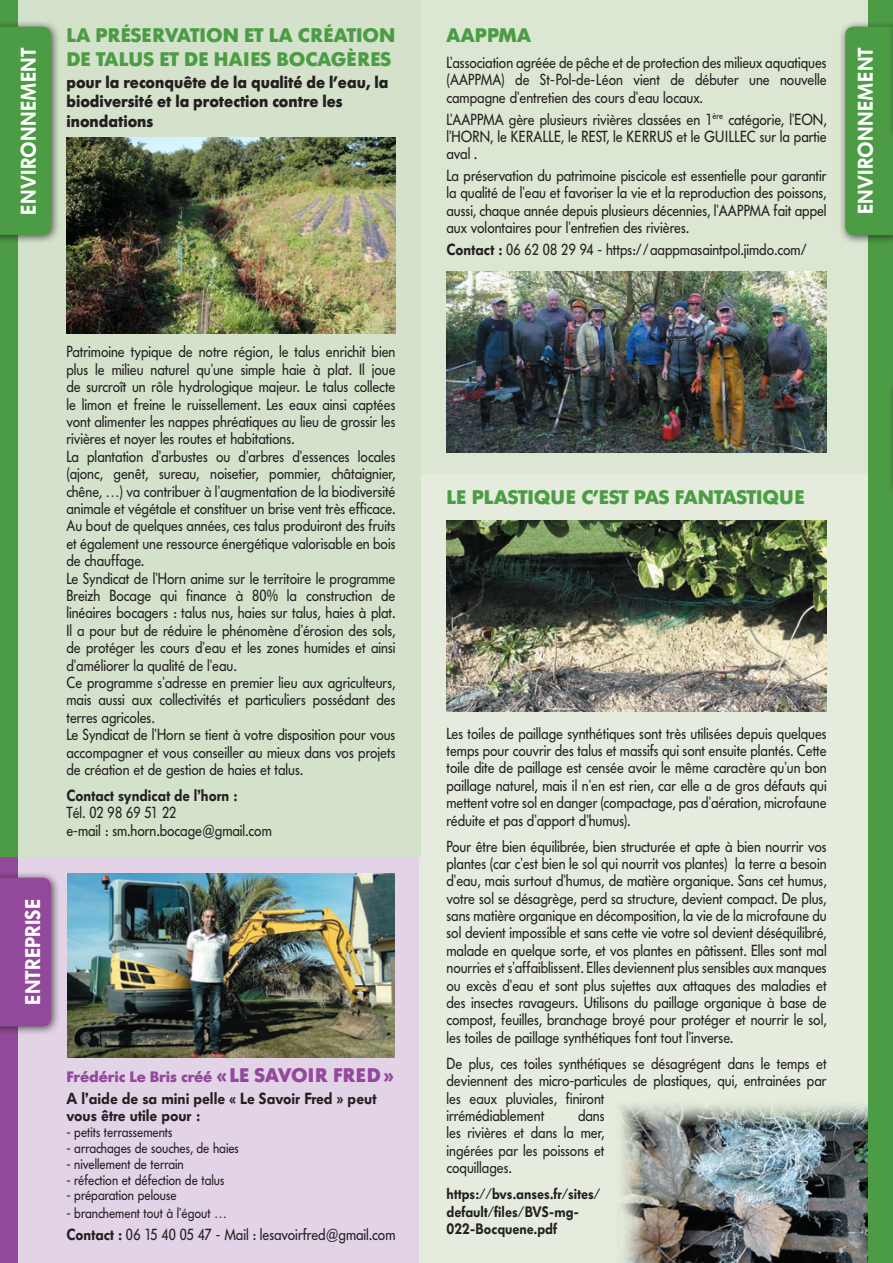
<style>
.page{position:relative;width:893px;height:1263px;background:#fff}
.page>*{position:absolute;margin:0;border:0;box-sizing:border-box;transform-origin:0 0}
.t1{font:600 21px "Futura BQ";color:#fff;scale:.95 1}
.t2{font:700 19.5px/23.4px "Futura BQ";color:#4c9c45}
.t3{font:700 16.5px/19.5px "Futura BQ";color:#231f20;scale:.9 1}
.t4{font:15.9px/17.4px "Futura BQ";color:#231f20;text-align:justify;scale:.9 1}
.t5{font:600 15.9px/17.4px "Futura BQ";color:#231f20;scale:.94 1}
.t6{font:600 15.9px "Futura BQ";color:#231f20;scale:.9 1}
.t7{font:600 15px/17.4px "Futura BQ";color:#231f20;scale:.9 1}
.t8{font:700 15px "Futura BQ";color:#93499b}
.t9{font:14.4px "Futura BQ";color:#231f20;scale:.9 1}
.s1{font-weight:600}
.s2{font-size:19.5px}
</style>
<div class="page">
<div style="left:0;top:815px;width:421px;height:448px;background:#e2d3e7"></div>
<img style="left:68px;top:873px;width:326px;height:184px">
<div style="left:419px;top:473px;width:465px;height:790px;background:#e5ecde"></div>
<img style="left:620px;top:1105px;width:248px;height:158px">
<div style="left:419px;top:0;width:465px;height:473px;background:#dbe6d3"></div>
<div style="left:0;top:0;width:421px;height:856px;background:#d4e2cc"></div>
<div style="left:868px;top:0;width:25px;height:1263px;background:#4c9c45"></div>
<div style="left:0;top:831px;width:17px;height:432px;background:#93499b"></div>
<div style="left:0;top:0;width:17px;height:856px;background:#4c9c45"></div>
<div style="left:0;top:871px;width:61px;height:165px;background:#231f20;opacity:.75"></div>
<div style="left:0;top:878px;width:51px;height:148px;background:#93499b"></div>
<div style="left:0;top:20px;width:61px;height:225px;background:#231f20;opacity:.75"></div>
<div style="left:0;top:27px;width:51px;height:208px;background:#4c9c45"></div>
<div style="left:838px;top:20px;width:55px;height:225px;background:#231f20;opacity:.75"></div>
<div style="left:845px;top:27px;width:48px;height:208px;background:#4c9c45"></div>
<div style="left:887px;top:20px;width:6px;height:121px;background:#4a9643"></div>
<div style="left:887px;top:381px;width:6px;height:114px;background:#4a9643"></div>
<img style="left:446px;top:271px;width:381px;height:181px">
<img style="left:66px;top:138px;width:329px;height:196px">
<img style="left:446px;top:520px;width:381px;height:191px">
<p class="t2" style="left:66px;top:24px;width:330px">LA PRÉSERVATION ET LA CRÉATION<br>DE TALUS ET DE HAIES BOCAGÈRES</p>
<p class="t3" style="left:66px;top:72px;width:359px">pour la reconquête de la qualité de l’eau, la biodiversité et la protection contre les inondations</p>
<p class="t2" style="left:446px;top:24px;width:86px">AAPPMA</p>
<p class="t4" style="left:446px;top:54px;width:424px">L’association agréée de pêche et de protection des milieux aquatiques (AAPPMA) de St-Pol-de-Léon vient de débuter une nouvelle campagne d’entretien des cours d’eau locaux.</p>
<p class="t4" style="left:446px;top:110px;width:424px">L’AAPPMA gère plusieurs rivières classées en 1<sup>ère</sup> catégorie, l’EON, l’HORN, le KERALLE, le REST, le KERRUS et le GUILLEC sur la partie aval .</p>
<p class="t4" style="left:446px;top:167px;width:424px">La préservation du patrimoine piscicole est essentielle pour garantir la qualité de l’eau et favoriser la vie et la reproduction des poissons, aussi, chaque année depuis plusieurs décennies, l’AAPPMA fait appel aux volontaires pour l’entretien des rivières.</p>
<p class="t4" style="left:446px;top:241px;width:403px"><span class="s1">Contact :</span> 06 62 08 29 94 - https://aappmasaintpol.jimdo.com/</p>
<h1 class="t1" style="left:16px;top:215px;width:177px;rotate:-90deg">ENVIRONNEMENT</h1>
<h1 class="t1" style="left:853px;top:214px;width:177px;rotate:-90deg">ENVIRONNEMENT</h1>
<h1 class="t1" style="left:21px;top:1005px;width:113px;rotate:-90deg">ENTREPRISE</h1>
<p class="t4" style="left:66px;top:343px;width:367px;text-align:left">Patrimoine typique de notre région, le talus enrichit bien plus le milieu naturel qu’une simple haie à plat. Il joue de surcroît un rôle hydrologique majeur. Le talus collecte le limon et freine le ruissellement. Les eaux ainsi captées vont alimenter les nappes phréatiques au lieu de grossir les rivières et noyer les routes et habitations.<br>La plantation d’arbustes ou d’arbres d’essences locales (ajonc, genêt, sureau, noisetier, pommier, châtaignier, chêne, …) va contribuer à l’augmentation de la biodiversité animale et végétale et constituer un brise vent très efficace.<br>Au bout de quelques années, ces talus produiront des fruits et également une ressource énergétique valorisable en bois de chauffage.<br>Le Syndicat de l’Horn anime sur le territoire le programme Breizh Bocage qui finance à 80% la construction de linéaires bocagers : talus nus, haies sur talus, haies à plat.<br>Il a pour but de réduire le phénomène d’érosion des sols, de protéger les cours d’eau et les zones humides et ainsi d’améliorer la qualité de l’eau.<br>Ce programme s’adresse en premier lieu aux agriculteurs, mais aussi aux collectivités et particuliers possédant des terres agricoles.<br>Le Syndicat de l’Horn se tient à votre disposition pour vous accompagner et vous conseiller au mieux dans vos projets de création et de gestion de haies et talus.</p>
<p class="t6" style="left:66px;top:786px;width:191px">Contact syndicat de l’horn :</p>
<p class="t4" style="left:66px;top:804px;width:230px">Tél. 02 98 69 51 22<br>e-mail : sm.horn.bocage@gmail.com</p>
<p class="t8" style="left:66px;top:1067px;width:329px">Frédéric Le Bris créé <span class="s2">«LE SAVOIR FRED»</span></p>
<p class="t5" style="left:66px;top:1089px;width:331px">A l’aide de sa mini pelle « Le Savoir Fred » peut vous être utile pour :</p>
<p class="t9" style="left:66px;top:1123px;width:119px">- petits terrassements</p>
<p class="t9" style="left:66px;top:1139px;width:193px">- arrachages de souches, de haies</p>
<p class="t9" style="left:66px;top:1155px;width:132px">- nivellement de terrain</p>
<p class="t9" style="left:66px;top:1171px;width:177px">- réfection et défection de talus</p>
<p class="t9" style="left:66px;top:1187px;width:124px">- préparation pelouse</p>
<p class="t9" style="left:66px;top:1204px;width:180px">- branchement tout à l’égout …</p>
<p class="t4" style="left:66px;top:1225px;width:367px"><span class="s1">Contact :</span> 06 15 40 05 47 - Mail : lesavoirfred@gmail.com</p>
<p class="t2" style="left:446px;top:485px;width:360px">LE PLASTIQUE C’EST PAS FANTASTIQUE</p>
<p class="t4" style="left:446px;top:724px;width:424px">Les toiles de paillage synthétiques sont très utilisées depuis quelques temps pour couvrir des talus et massifs qui sont ensuite plantés. Cette toile dite de paillage est censée avoir le même caractère qu’un bon paillage naturel, mais il n’en est rien, car elle a de gros défauts qui mettent votre sol en danger (compactage, pas d’aération, microfaune réduite et pas d’apport d’humus).</p>
<p class="t4" style="left:446px;top:837px;width:424px">Pour être bien équilibrée, bien structurée et apte à bien nourrir vos plantes (car c’est bien le sol qui nourrit vos plantes) la terre a besoin d’eau, mais surtout d’humus, de matière organique. Sans cet humus, votre sol se désagrège, perd sa structure, devient compact. De plus, sans matière organique en décomposition, la vie de la microfaune du sol devient impossible et sans cette vie votre sol devient déséquilibré, malade en quelque sorte, et vos plantes en pâtissent. Elles sont mal nourries et s’affaiblissent. Elles deviennent plus sensibles aux manques ou excès d’eau et sont plus sujettes aux attaques des maladies et des insectes ravageurs. Utilisons du paillage organique à base de compost, feuilles, branchage broyé pour protéger et nourrir le sol, les toiles de paillage synthétiques font tout l’inverse.</p>
<p class="t4" style="left:446px;top:1055px;width:424px;text-align:left">De plus, ces toiles synthétiques se désagrégent dans le temps et deviennent des micro-particules de plastiques, qui, entrainées par les eaux pluviales, finiront<br>irrémédiablement</p>
<p class="t4" style="left:446px;top:1107px;width:177px;text-indent:132px">dans les rivières et dans la mer, ingérées par les poissons et coquillages.</p>
<p class="t7" style="left:446px;top:1185px;width:172px">https://bvs.anses.fr/sites/ default/files/BVS-mg-<br>022-Bocquene.pdf</p>
</div>
